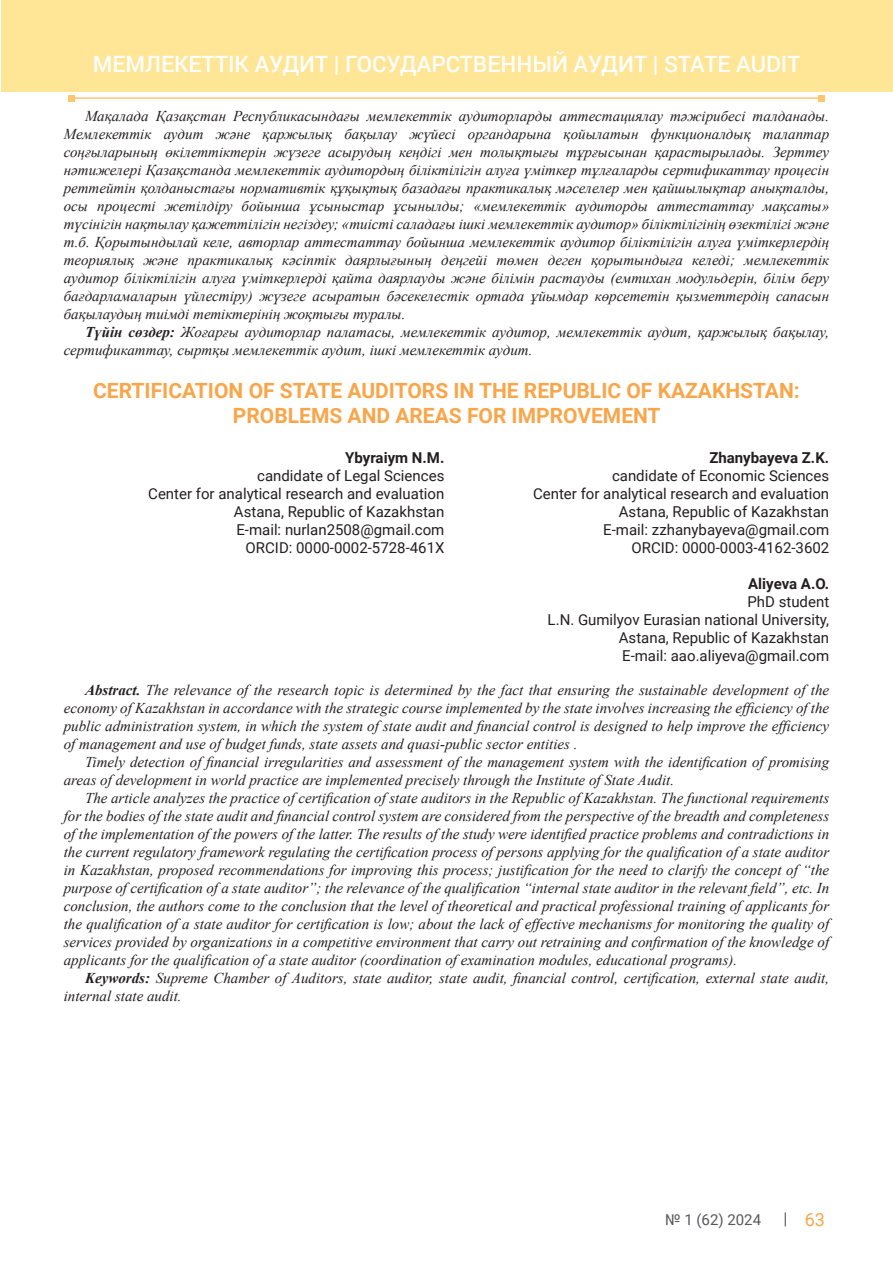
<style>
.page{position:relative;width:893px;height:1263px;background:#fff}
.page>*{position:absolute;margin:0;border:0;box-sizing:border-box;transform-origin:0 0}
.t1{font:500 22.5px "Roboto";color:#fff}
.Заголовок_1_раздел{font:700 21px/25.2px "Roboto";color:#f9a64a;text-align:center}
.t2{font:18px "Roboto";color:#f9a64a}
.Основной_текст2{font:italic 15px/18px "Times New Roman";color:#231f20;text-align:justify}
.Основной_текст__2{font:15px "Roboto";color:#231f20}
.Основной_текст2-2{font:15px "Roboto";color:#231f20}
.Основной_текст2-3{font:700 15px "Roboto";color:#231f20}
.Основной_текст__2-2{font:700 15px "Roboto";letter-spacing:-.005em;color:#231f20}
.t3{font:15px "Roboto";color:#57585a}
.s1{font-weight:700}
</style>
<div class="page">
<hr style="left:71px;top:97px;width:748px;height:2px;background:#fec46e">
<svg style="left:819px;top:95px;width:6px;height:6px"></svg>
<svg style="left:68px;top:95px;width:6px;height:6px"></svg>
<div style="left:1px;top:0;width:892px;height:92px;background:#ffe596"></div>
<svg style="left:785px;top:1212px;width:1px;height:14px"></svg>
<h1 class="t1" style="left:93px;top:48px;width:709px">МЕМЛЕКЕТТІК АУДИТ | ГОСУДАРСТВЕННЫЙ АУДИТ | STATE AUDIT</h1>
<p class="Основной_текст2" style="left:64px;top:107px;width:767px;text-indent:21px">Мақалада Қазақстан Республикасындағы мемлекеттік аудиторларды аттестациялау тәжірибесі талданады.<br>Мемлекеттік аудит және қаржылық бақылау жүйесі органдарына қойылатын функционалдық талаптар соңғыларының өкілеттіктерін жүзеге асырудың кеңдігі мен толықтығы тұрғысынан қарастырылады. Зерттеу нәтижелері Қазақстанда мемлекеттік аудитордың біліктілігін алуға үміткер тұлғаларды сертификаттау процесін реттейтін қолданыстағы нормативтік құқықтық базадағы практикалық мәселелер мен қайшылықтар анықталды, осы процесті жетілдіру бойынша ұсыныстар ұсынылды; «мемлекеттік аудиторды аттестаттау мақсаты» түсінігін нақтылау қажеттілігін негіздеу; «тиісті саладағы ішкі мемлекеттік аудитор» біліктілігінің өзектілігі және т.б. Қорытындылай келе, авторлар аттестаттау бойынша мемлекеттік аудитор біліктілігін алуға үміткерлердің теориялық және практикалық кәсіптік даярлығының деңгейі төмен деген қорытындыға келеді; мемлекеттік аудитор біліктілігін алуға үміткерлерді қайта даярлауды және білімін растауды (емтихан модульдерін, білім беру бағдарламаларын үйлестіру) жүзеге асыратын бәсекелестік ортада ұйымдар көрсететін қызметтердің сапасын бақылаудың тиімді тетіктерінің жоқтығы туралы.</p>
<p class="Основной_текст2" style="left:64px;top:323px;width:767px;text-indent:21px"><span class="s1">Түйін сөздер:</span> Жоғарғы аудиторлар палатасы, мемлекеттік аудитор, мемлекеттік аудит, қаржылық бақылау, сертификаттау, сыртқы мемлекеттік аудит, ішкі мемлекеттік аудит.</p>
<p class="Заголовок_1_раздел" style="left:93px;top:377px;width:708px">CERTIFICATION OF STATE AUDITORS IN THE REPUBLIC OF KAZAKHSTAN:<br>PROBLEMS AND AREAS FOR IMPROVEMENT</p>
<p class="Основной_текст2-3" style="left:345px;top:447px;width:101px">Ybyraiym N.M.</p>
<p class="Основной_текст2-2" style="left:257px;top:465px;width:189px">candidate of Legal Sciences</p>
<p class="Основной_текст__2" style="left:148px;top:483px;width:298px">Center for analytical research and evaluation</p>
<p class="Основной_текст2-2" style="left:234px;top:501px;width:212px">Astana, Republic of Kazakhstan</p>
<p class="Основной_текст__2" style="left:236px;top:519px;width:209px">E-mail: nurlan2508@gmail.com</p>
<p class="Основной_текст2-2" style="left:246px;top:537px;width:200px">ORCID: 0000-0002-5728-461X</p>
<p class="Основной_текст2-3" style="left:709px;top:447px;width:121px">Zhanybayeva Z.K.</p>
<p class="Основной_текст2-2" style="left:612px;top:465px;width:219px">candidate of Economic Sciences</p>
<p class="Основной_текст__2" style="left:533px;top:483px;width:298px">Center for analytical research and evaluation</p>
<p class="Основной_текст2-2" style="left:619px;top:501px;width:212px">Astana, Republic of Kazakhstan</p>
<p class="Основной_текст2-2" style="left:603px;top:519px;width:227px">E-mail: zzhanybayeva@gmail.com</p>
<p class="Основной_текст2-2" style="left:631px;top:537px;width:199px">ORCID: 0000-0003-4162-3602</p>
<p class="Основной_текст__2-2" style="left:748px;top:573px;width:83px">Aliyeva A.О.</p>
<p class="Основной_текст__2" style="left:747px;top:591px;width:83px">PhD student</p>
<p class="Основной_текст__2" style="left:548px;top:609px;width:283px">L.N. Gumilyov Eurasian national University,</p>
<p class="Основной_текст__2" style="left:619px;top:627px;width:212px">Astana, Republic of Kazakhstan</p>
<p class="Основной_текст__2" style="left:622px;top:645px;width:208px">E-mail: aao.aliyeva@gmail.com</p>
<p class="Основной_текст2" style="left:64px;top:681px;width:767px;text-indent:21px"><span class="s1">Abstract.</span> The relevance of the research topic is determined by the fact that ensuring the sustainable development of the economy of Kazakhstan in accordance with the strategic course implemented by the state involves increasing the efficiency of the public administration system, in which the system of state audit and financial control is designed to help improve the efficiency of management and use of budget funds, state assets and quasi-public sector entities .</p>
<p class="Основной_текст2" style="left:64px;top:753px;width:767px;text-indent:21px">Timely detection of financial irregularities and assessment of the management system with the identification of promising areas of development in world practice are implemented precisely through the Institute of State Audit.</p>
<p class="Основной_текст2" style="left:64px;top:789px;width:767px;text-indent:21px">The article analyzes the practice of certification of state auditors in the Republic of Kazakhstan. The functional requirements for the bodies of the state audit and financial control system are considered from the perspective of the breadth and completeness of the implementation of the powers of the latter. The results of the study were identified practice problems and contradictions in the current regulatory framework regulating the certification process of persons applying for the qualification of a state auditor in Kazakhstan, proposed recommendations for improving this process; justification for the need to clarify the concept of “the purpose of certification of a state auditor”; the relevance of the qualification “internal state auditor in the relevant field”, etc. In conclusion, the authors come to the conclusion that the level of theoretical and practical professional training of applicants for the qualification of a state auditor for certification is low; about the lack of effective mechanisms for monitoring the quality of services provided by organizations in a competitive environment that carry out retraining and confirmation of the knowledge of applicants for the qualification of a state auditor (coordination of examination modules, educational programs).</p>
<p class="Основной_текст2" style="left:64px;top:969px;width:767px;text-indent:21px"><span class="s1">Keywords:</span> Supreme Chamber of Auditors, state auditor, state audit, financial control, certification, external state audit, internal state audit.</p>
<p class="t3" style="left:665px;top:1209px;width:97px">№ 1 (62) 2024</p>
<p class="t2" style="left:805px;top:1207px;width:22px">63</p>
</div>
